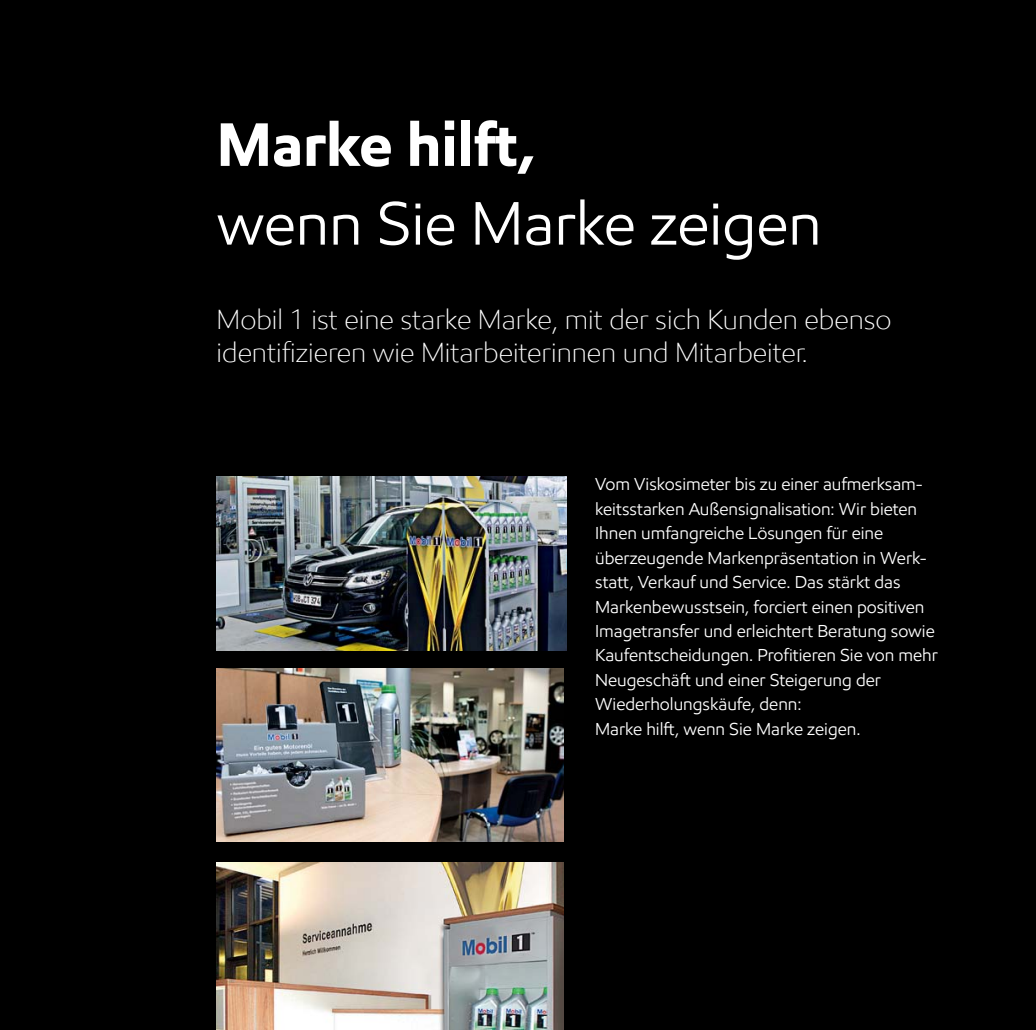
<style>
.page{position:relative;width:1036px;height:1030px;background:#000}
.page>*{position:absolute;margin:0;border:0;box-sizing:border-box;transform-origin:0 0}
.t1{font:61.25px "E Mprint";color:#fff}
.t2{font:700 61.25px "E Mprint";color:#fff}
.t3{font:300 28px/33.2px "E Mprint";color:#fff}
.t4{font:17.5px/24.5px "E Mprint";color:#fff}
</style>
<div class="page">
<img style="left:217px;top:862px;width:346px;height:168px">
<img style="left:217px;top:668px;width:346px;height:174px">
<img style="left:217px;top:477px;width:350px;height:173px">
<h1 class="t2" style="left:217px;top:105px;width:320px">Marke hilft,</h1>
<h1 class="t1" style="left:217px;top:184px;width:607px">wenn Sie Marke zeigen</h1>
<h2 class="t3" style="left:217px;top:302px;width:677px">Mobil 1 ist eine starke Marke, mit der sich Kunden ebenso identifizieren wie Mitarbeiterinnen und Mitarbeiter.</h2>
<p class="t4" style="left:595px;top:471px;width:344px">Vom Viskosimeter bis zu einer aufmerksam&shy;keitsstarken Außensignalisation: Wir bieten Ihnen umfangreiche Lösungen für eine überzeugende Markenpräsentation in Werk&shy;statt, Verkauf und Service. Das stärkt das Markenbewusstsein, forciert einen positiven Imagetransfer und erleichtert Beratung sowie Kaufentscheidungen. Profitieren Sie von mehr Neugeschäft und einer Steigerung der Wiederholungskäufe, denn:<br>Marke hilft, wenn Sie Marke zeigen.</p>
</div>
